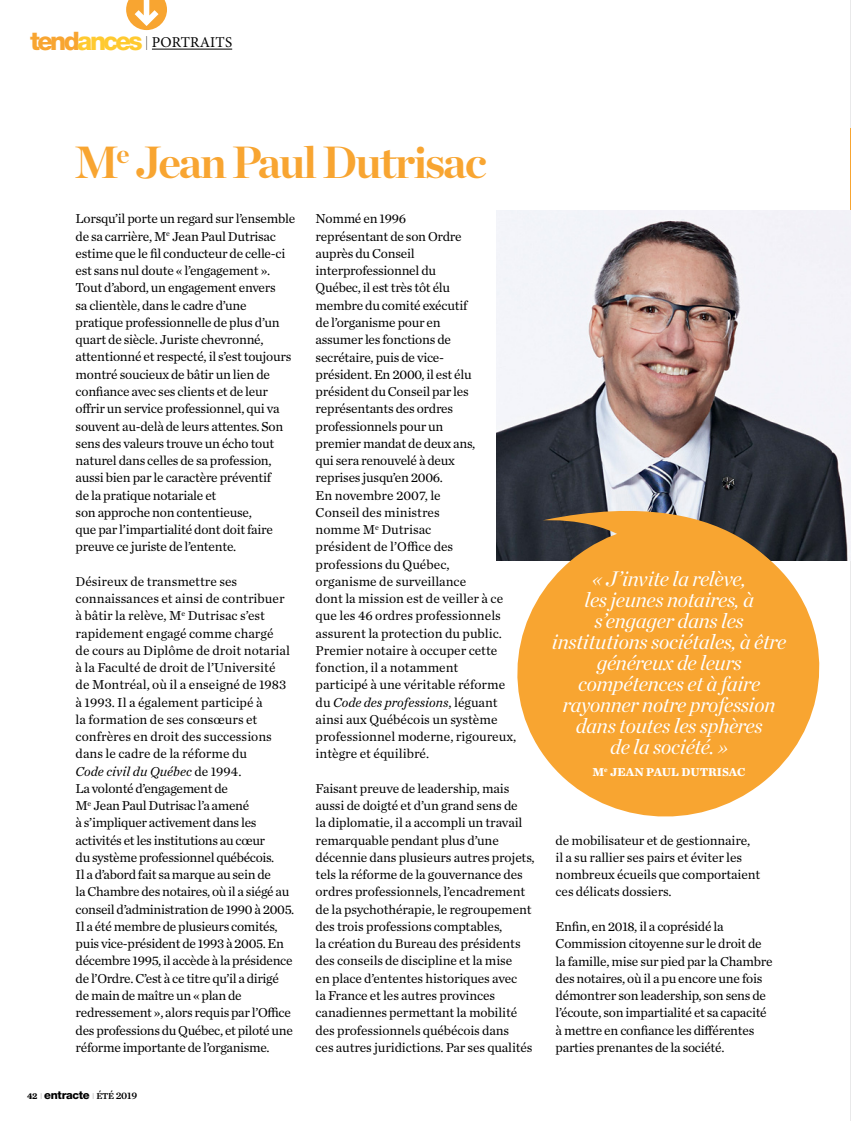
<style>
.page{position:relative;width:851px;height:1121px;background:#fff}
.page>*{position:absolute;margin:0;border:0;box-sizing:border-box;transform-origin:0 0}
.t1{font:700 45px "Chronicle Display";letter-spacing:-.04em;color:#f8a531}
.t2{font:italic 21px/21px "Chronicle Display";letter-spacing:-.01em;color:#fff;text-align:center}
.t3{font:15px "Minion Pro";letter-spacing:.01em;color:#000}
.t4{font:13.5px/17.2px "Chronicle Text G1";letter-spacing:-.02em;color:#000}
.t5{font:700 12px "Chronicle Text G1";color:#fff}
.t6{font:800 11.25px "Helvetica Neue LT Std";letter-spacing:-.02em;color:#000}
.s1{font-family:"Helvetica Neue LT Std";font-weight:800;font-size:25.5px;color:#f8a531}
.s2{font-family:"Helvetica Neue LT Std";font-weight:800;font-size:25.5px;color:#ffca30}
.s3{font-family:"Helvetica Neue LT Std";font-weight:200;font-size:19.5px}
.s4{font-style:italic}
.s5{font-family:"Chronicle Text G1";font-weight:700;font-size:9px}
.s6{font-weight:200;font-size:8.25px}
.s7{font-family:"Chronicle Text G1 Semi";font-weight:400;font-size:9px}
.s8{font-family:"Chronicle Text G1 Semi";font-weight:400;font-size:10.2px}
</style>
<div class="page">
<hr style="left:850px;top:0;width:1px;height:1120px;background:#e9e9ea">
<hr style="left:850px;top:128px;width:1px;height:152px;background:#f8a531">
<svg style="left:126px;top:0;width:41px;height:30px"></svg>
<hr style="left:152px;top:49px;width:80px;height:1px;background:#000">
<img style="left:496px;top:211px;width:354px;height:349px">
<svg style="left:498px;top:506px;width:340px;height:311px;fill:#f8a531"></svg>
<svg style="left:542px;top:477px;width:251px;height:166px;fill:#f8a531"></svg>
<p class="t3" style="left:30px;top:32px;width:203px"><span class="s1">tend</span><span class="s2">ances</span> <span class="s3">I</span> PORTRAITS</p>
<h1 class="t1" style="left:74px;top:126px;width:414px">M<sup>e</sup> Jean Paul Dutrisac</h1>
<p class="t4" style="left:76px;top:209px;width:221px">Lorsqu’il porte un regard sur l’ensemble de sa carrière, M<sup>e</sup> Jean Paul Dutrisac estime que le fil conducteur de celle-ci est sans nul doute « l’engagement ».<br>Tout d’abord, un engagement envers<br>sa clientèle, dans le cadre d’une pratique professionnelle de plus d’un quart de siècle. Juriste chevronné, attentionné et respecté, il s’est toujours montré soucieux de bâtir un lien de confiance avec ses clients et de leur offrir un service professionnel, qui va souvent au-delà de leurs attentes. Son sens des valeurs trouve un écho tout naturel dans celles de sa profession, aussi bien par le caractère préventif<br>de la pratique notariale et<br>son approche non contentieuse,<br>que par l’impartialité dont doit faire preuve ce juriste de l’entente.</p>
<p class="t4" style="left:76px;top:572px;width:220px">Désireux de transmettre ses connaissances et ainsi de contribuer à bâtir la relève, M<sup>e</sup> Dutrisac s’est rapidement engagé comme chargé<br>de cours au Diplôme de droit notarial à la Faculté de droit de l’Université<br>de Montréal, où il a enseigné de 1983 à 1993. Il a également participé à<br>la formation de ses consœurs et confrères en droit des successions dans le cadre de la réforme du<br><span class="s4">Code civil du Québec</span> de 1994.<br>La volonté d’engagement de<br>M<sup>e</sup> Jean Paul Dutrisac l’a amené<br>à s’impliquer activement dans les activités et les institutions au cœur<br>du système professionnel québécois.<br>Il a d’abord fait sa marque au sein de<br>la Chambre des notaires, où il a siégé au conseil d’administration de 1990 à 2005.<br>Il a été membre de plusieurs comités, puis vice-président de 1993 à 2005. En décembre 1995, il accède à la présidence de l’Ordre. C’est à ce titre qu’il a dirigé de main de maître un « plan de redressement », alors requis par l’Office des professions du Québec, et piloté une réforme importante de l’organisme.</p>
<p class="t6" style="left:27px;top:1088px;width:112px"><span class="s5">42</span> <span class="s6">I</span> entracte <span class="s6">I</span> <span class="s7">ÉTÉ</span> <span class="s8">2019</span></p>
<p class="t4" style="left:315px;top:209px;width:202px">Nommé en 1996<br>représentant de son Ordre<br>auprès du Conseil interprofessionnel du<br>Québec, il est très tôt élu<br>membre du comité exécutif<br>de l’organisme pour en<br>assumer les fonctions de<br>secrétaire, puis de vice-<br>président. En 2000, il est élu président du Conseil par les représentants des ordres professionnels pour un<br>premier mandat de deux ans,<br>qui sera renouvelé à deux<br>reprises jusqu’en 2006.<br>En novembre 2007, le<br>Conseil des ministres<br>nomme M<sup>e</sup> Dutrisac<br>président de l’Office des professions du Québec,<br>organisme de surveillance<br>dont la mission est de veiller à ce que les 46 ordres professionnels assurent la protection du public.<br>Premier notaire à occuper cette fonction, il a notamment<br>participé à une véritable réforme du <span class="s4">Code des professions</span>, léguant ainsi aux Québécois un système professionnel moderne, rigoureux, intègre et équilibré.</p>
<p class="t4" style="left:315px;top:779px;width:221px">Faisant preuve de leadership, mais aussi de doigté et d’un grand sens de<br>la diplomatie, il a accompli un travail remarquable pendant plus d’une décennie dans plusieurs autres projets, tels la réforme de la gouvernance des ordres professionnels, l’encadrement de la psychothérapie, le regroupement des trois professions comptables,<br>la création du Bureau des présidents des conseils de discipline et la mise<br>en place d’ententes historiques avec<br>la France et les autres provinces canadiennes permettant la mobilité des professionnels québécois dans<br>ces autres juridictions. Par ses qualités</p>
<h2 class="t2" style="left:552px;top:567px;width:236px">« J’invite la relève,<br>les jeunes notaires, à s’engager dans les institutions sociétales, à être généreux de leurs compétences et à faire rayonner notre profession dans toutes les sphères<br>de la société. »</h2>
<p class="t5" style="left:592px;top:762px;width:155px">M<sup>e</sup> JEAN PAUL DUTRISAC</p>
<p class="t4" style="left:555px;top:830px;width:206px">de mobilisateur et de gestionnaire, il a su rallier ses pairs et éviter les nombreux écueils que comportaient ces délicats dossiers.</p>
<p class="t4" style="left:555px;top:917px;width:218px">Enfin, en 2018, il a coprésidé la Commission citoyenne sur le droit de la famille, mise sur pied par la Chambre des notaires, où il a pu encore une fois démontrer son leadership, son sens de l’écoute, son impartialité et sa capacité à mettre en confiance les différentes parties prenantes de la société.</p>
</div>
